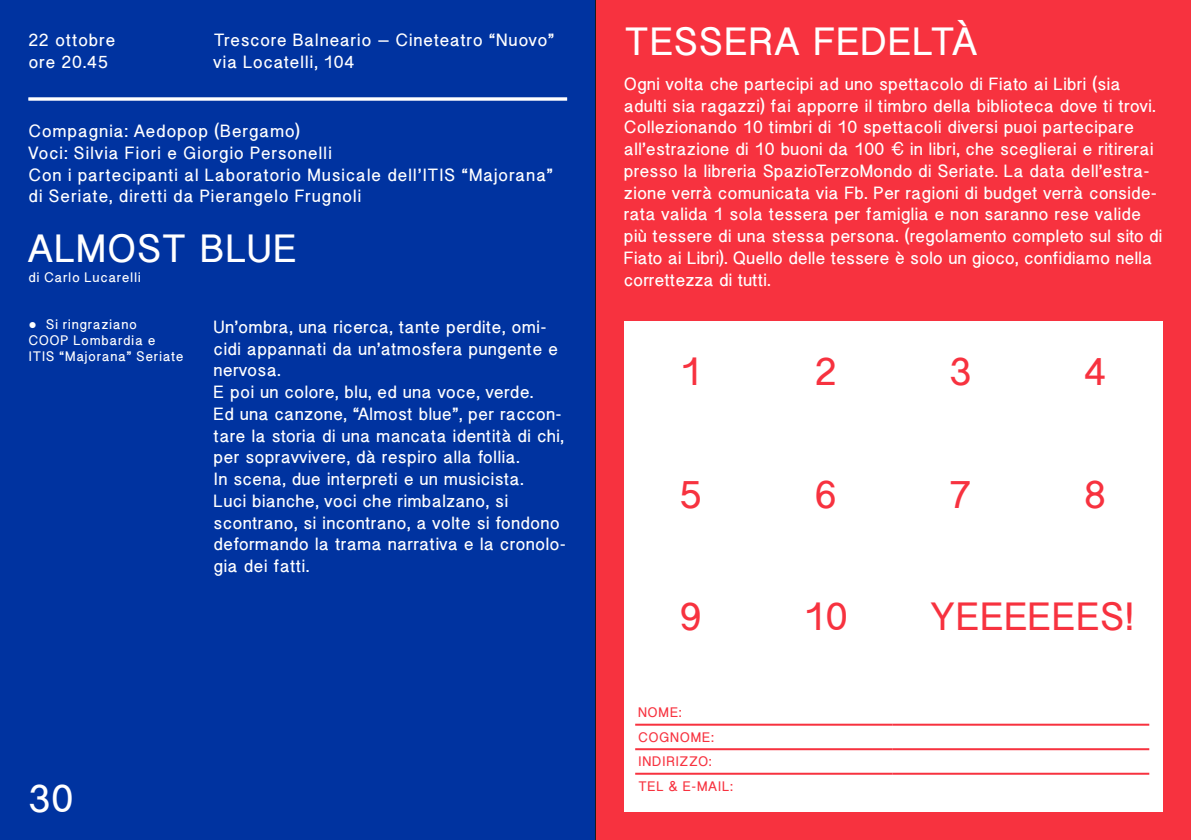
<style>
.page{position:relative;width:1191px;height:840px;background:#fff}
.page>*{position:absolute;margin:0;border:0;box-sizing:border-box;transform-origin:0 0}
.t1{font:700 40px "Boxer";letter-spacing:.02em;color:#fff}
.t2{font:700 40px "Boxer";letter-spacing:.025em;color:#f7323f}
.t3{font:700 18px/21.8px "Boxer";letter-spacing:.01em;color:#fff}
.t4{font:700 18px/21.8px "Boxer";letter-spacing:.045em;color:#fff}
.t5{font:700 18px/21.8px "Boxer";letter-spacing:.03em;color:#fff}
.t6{font:700 18px/21.8px "Boxer";letter-spacing:.035em;color:#fff}
.t7{font:700 14px/16px "Boxer";letter-spacing:.05em;color:#fff}
.t8{font:700 14px/24.4px "Boxer";letter-spacing:.055em;color:#f7323f}
.s1{font-family:"Courier New";font-weight:400}
.s2{font-family:"Helvetica";font-weight:400}
</style>
<div class="page">
<div style="left:0;top:0;width:595px;height:839px;background:#0033a0"></div>
<div style="left:595px;top:0;width:596px;height:839px;background:#f7323f"></div>
<hr style="left:28px;top:99px;width:539px;height:2px;background:#fff">
<div style="left:624px;top:320px;width:538px;height:491px;background:#fff"></div>
<hr style="left:635px;top:723px;width:257px;height:2px;background:#f7323f">
<hr style="left:635px;top:747px;width:257px;height:2px;background:#f7323f">
<hr style="left:635px;top:772px;width:257px;height:2px;background:#f7323f">
<hr style="left:892px;top:723px;width:257px;height:2px;background:#f7323f">
<hr style="left:892px;top:747px;width:257px;height:2px;background:#f7323f">
<hr style="left:892px;top:772px;width:257px;height:2px;background:#f7323f">
<hr style="left:28px;top:97px;width:539px;height:2px;background:#fff">
<hr style="left:595px;top:0;width:1px;height:839px;background:#1d1d1b">
<p class="t6" style="left:28px;top:29px;width:89px">22 ottobre ore 20.45</p>
<p class="t5" style="left:214px;top:29px;width:342px">Trescore Balneario – Cineteatro “Nuovo” via Locatelli, 104</p>
<p class="t4" style="left:28px;top:120px;width:526px">Compagnia: Aedopop (Bergamo)<br>Voci: Silvia Fiori e Giorgio Personelli<br>Con i partecipanti al Laboratorio Musicale dell’ITIS “Majorana” di Seriate, diretti da Pierangelo Frugnoli</p>
<h1 class="t1" style="left:28px;top:225px;width:270px">ALMOST BLUE</h1>
<p class="t7" style="left:28px;top:269px;width:114px">di Carlo Lucarelli</p>
<p class="t3" style="left:214px;top:315px;width:354px">Un’ombra, una ricerca, tante perdite, omi&shy;cidi appannati da un’atmosfera pungente e nervosa.<br>E poi un colore, blu, ed una voce, verde.<br>Ed una canzone, “Almost blue”, per raccon&shy;tare la storia di una mancata identità di chi, per sopravvivere, dà respiro alla follia.<br>In scena, due interpreti e un musicista.<br>Luci bianche, voci che rimbalzano, si scontrano, si incontrano, a volte si fondono deformando la trama narrativa e la cronolo&shy;gia dei fatti.</p>
<p class="t7" style="left:28px;top:316px;width:157px"><span class="s1">●</span> Si ringraziano<br>COOP Lombardia e<br>ITIS “Majorana” Seriate</p>
<h1 class="t1" style="left:28px;top:774px;width:47px">30</h1>
<h1 class="t1" style="left:624px;top:18px;width:355px">TESSERA FEDELTÀ</h1>
<p class="t3" style="left:624px;top:73px;width:540px">Ogni volta che partecipi ad uno spettacolo di Fiato ai Libri (sia adulti sia ragazzi) fai apporre il timbro della biblioteca dove ti trovi.<br>Collezionando 10 timbri di 10 spettacoli diversi puoi partecipare all’estrazione di 10 buoni da 100 <span class="s2">€</span> in libri, che sceglierai e ritirerai presso la libreria SpazioTerzoMondo di Seriate. La data dell’estra&shy;zione verrà comunicata via Fb. Per ragioni di budget verrà conside&shy;rata valida 1 sola tessera per famiglia e non saranno rese valide più tessere di una stessa persona. (regolamento completo sul sito di Fiato ai Libri). Quello delle tessere è solo un gioco, confidiamo nella correttezza di tutti.</p>
<h1 class="t2" style="left:680px;top:347px;width:24px">1</h1>
<h1 class="t2" style="left:814px;top:347px;width:24px">2</h1>
<h1 class="t2" style="left:949px;top:347px;width:24px">3</h1>
<h1 class="t2" style="left:1084px;top:347px;width:24px">4</h1>
<h1 class="t2" style="left:680px;top:470px;width:24px">5</h1>
<h1 class="t2" style="left:814px;top:470px;width:24px">6</h1>
<h1 class="t2" style="left:949px;top:470px;width:24px">7</h1>
<h1 class="t2" style="left:1084px;top:470px;width:24px">8</h1>
<h1 class="t2" style="left:680px;top:592px;width:24px">9</h1>
<h1 class="t2" style="left:803px;top:592px;width:46px">10</h1>
<h1 class="t2" style="left:931px;top:592px;width:203px">YEEEEEES!</h1>
<p class="t8" style="left:638px;top:699px;width:96px">NOME:<br>COGNOME:<br>INDIRIZZO:<br>TEL &amp; E-MAIL:</p>
</div>
